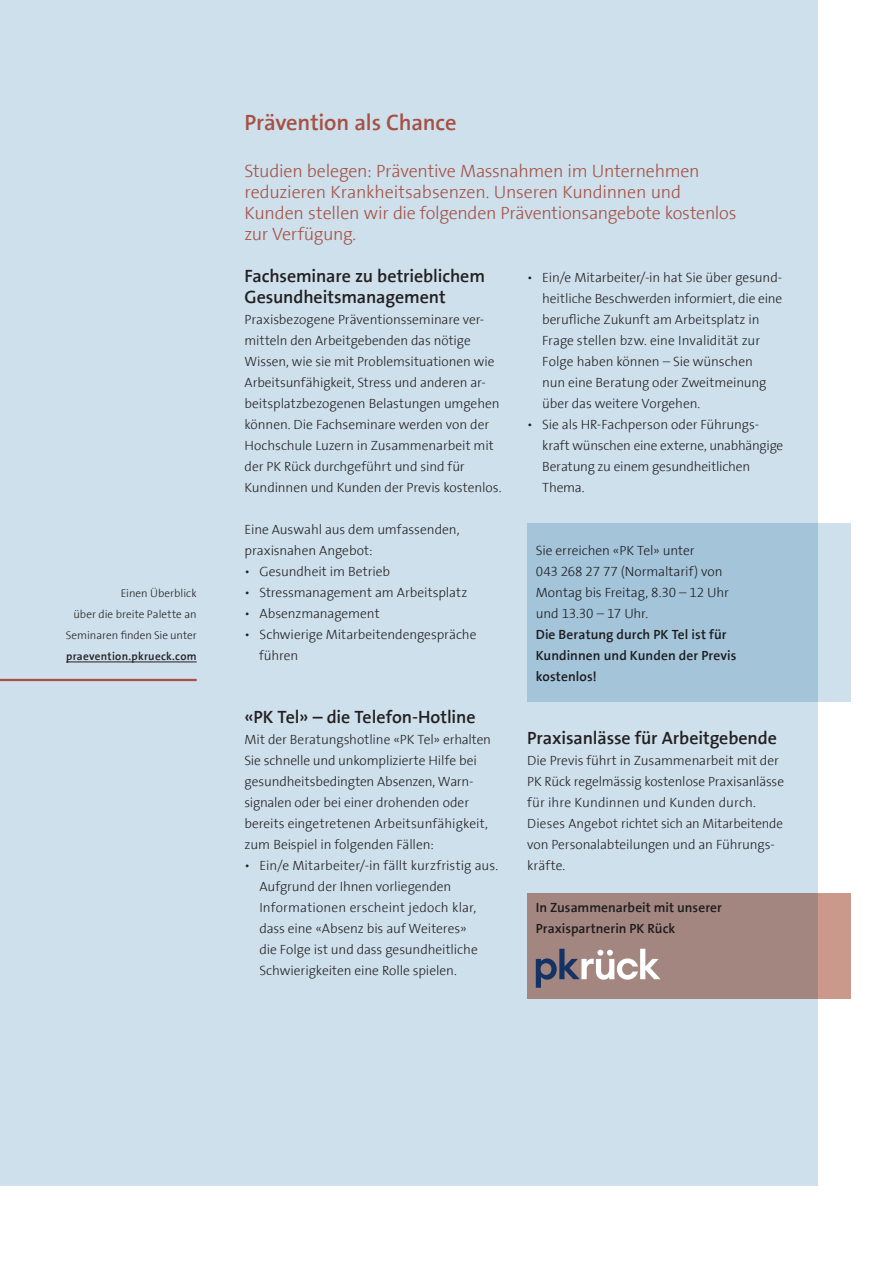
<style>
.page{position:relative;width:893px;height:1263px;background:#fff}
.page>*{position:absolute;margin:0;border:0;box-sizing:border-box;transform-origin:0 0}
.Haupttitel{font:300 22.5px "Previs The Sans";letter-spacing:-.01em;color:#a75043}
.Lead{font:300 18px/21px "Previs The Sans";letter-spacing:-.015em;color:#a75043}
.Titel{font:300 18px/21px "Previs The Sans";letter-spacing:-.005em;color:#231f20}
.Lauftext{font:300 13.5px/21px "Previs The Sans";letter-spacing:-.005em;color:#231f20}
.t1{font:300 13.5px/21px "Previs The Sans";color:#231f20}
.Lauftext-2{font:300 11.25px/21px "Previs The Sans";color:#231f20;text-align:right}
.s1{font-style:inherit}
</style>
<div class="page">
<div style="left:0;top:0;width:817px;height:1185px;background:#cde0ec"></div>
<svg style="left:527px;top:524px;width:323px;height:178px;background:#a8c6db"></svg>
<hr style="left:66px;top:661px;width:131px;height:1px;background:#231f20">
<hr style="left:0;top:679px;width:197px;height:2px;background:#a75043">
<svg style="left:527px;top:893px;width:323px;height:105px;background:#a78881"></svg>
<svg style="left:536px;top:949px;width:125px;height:39px;background:#a39395"></svg>
<p class="Lauftext-2" style="left:66px;top:583px;width:132px">Einen Überblick<br>über die breite Palette an<br>Seminaren finden Sie unter <span class="s1">praevention.pkrueck.com</span></p>
<p class="Haupttitel" style="left:244px;top:111px;width:214px">Prävention als Chance</p>
<p class="Lead" style="left:244px;top:161px;width:494px">Studien belegen: Präventive Massnahmen im Unternehmen reduzieren Krankheitsabsenzen. Unseren Kundinnen und Kunden stellen wir die folgenden Präventionsangebote kostenlos zur Verfügung.</p>
<p class="Titel" style="left:244px;top:266px;width:242px">Fachseminare zu betrieblichem<br>Gesundheitsmanagement</p>
<p class="Lauftext" style="left:244px;top:310px;width:259px">Praxisbezogene Präventionsseminare ver&shy;mitteln den Arbeitgebenden das nötige Wissen, wie sie mit Problemsituationen wie Arbeitsunfähigkeit, Stress und anderen ar&shy;beitsplatzbezogenen Belastungen umgehen können. Die Fachseminare werden von der Hochschule Luzern in Zusammenarbeit mit der PK Rück durchgeführt und sind für Kundinnen und Kunden der Previs kostenlos.</p>
<p class="Lauftext" style="left:244px;top:520px;width:216px">Eine Auswahl aus dem umfassenden, praxisnahen Angebot:</p>
<p class="Lauftext" style="left:244px;top:562px;width:147px">• Gesundheit im Betrieb</p>
<p class="Lauftext" style="left:244px;top:583px;width:224px">• Stressmanagement am Arbeitsplatz</p>
<p class="Lauftext" style="left:244px;top:604px;width:137px">• Absenzmanagement</p>
<p class="Lauftext" style="left:259px;top:625px;width:219px;text-indent:-15px">• Schwierige Mitarbeitendengespräche führen</p>
<p class="Lauftext" style="left:542px;top:268px;width:242px;text-indent:-15px">• Ein/e Mitarbeiter/-in hat Sie über gesund&shy;heitliche Beschwerden informiert, die eine berufliche Zukunft am Arbeitsplatz in Frage stellen bzw. eine Invalidität zur Folge haben können – Sie wünschen<br>nun eine Beratung oder Zweitmeinung über das weitere Vorgehen.</p>
<p class="Lauftext" style="left:542px;top:415px;width:243px;text-indent:-15px">• Sie als HR-Fachperson oder Führungs&shy;kraft wünschen eine externe, unabhängige<br>Beratung zu einem gesundheitlichen<br>Thema.</p>
<p class="Lauftext" style="left:536px;top:541px;width:195px">Sie erreichen «PK Tel» unter<br>043 268 27 77 (Normaltarif) von<br>Montag bis Freitag, 8.30 – 12 Uhr und 13.30 – 17 Uhr.</p>
<p class="t1" style="left:536px;top:624px;width:202px">Die Beratung durch PK Tel ist für<br>Kundinnen und Kunden der Previs kostenlos!</p>
<p class="Titel" style="left:244px;top:707px;width:233px">«PK Tel» – die Telefon-Hotline</p>
<p class="Lauftext" style="left:244px;top:730px;width:248px">Mit der Beratungshotline «PK Tel» erhalten Sie schnelle und unkomplizierte Hilfe bei gesundheitsbedingten Absenzen, Warn&shy;signalen oder bei einer drohenden oder bereits eingetretenen Arbeitsunfähigkeit, zum Beispiel in folgenden Fällen:</p>
<p class="Lauftext" style="left:259px;top:856px;width:240px;text-indent:-15px">• Ein/e Mitarbeiter/-in fällt kurzfristig aus.<br>Aufgrund der Ihnen vorliegenden Informationen erscheint jedoch klar, dass eine «Absenz bis auf Weiteres»<br>die Folge ist und dass gesundheitliche Schwierigkeiten eine Rolle spielen.</p>
<p class="Titel" style="left:527px;top:728px;width:251px">Praxisanlässe für Arbeitgebende</p>
<p class="Lauftext" style="left:527px;top:751px;width:258px">Die Previs führt in Zusammenarbeit mit der PK Rück regelmässig kostenlose Praxisanlässe für ihre Kundinnen und Kunden durch.<br>Dieses Angebot richtet sich an Mitarbeitende von Personalabteilungen und an Führungs&shy;kräfte.</p>
<p class="t1" style="left:536px;top:897px;width:188px">In Zusammenarbeit mit unserer<br>Praxispartnerin PK Rück</p>
</div>
